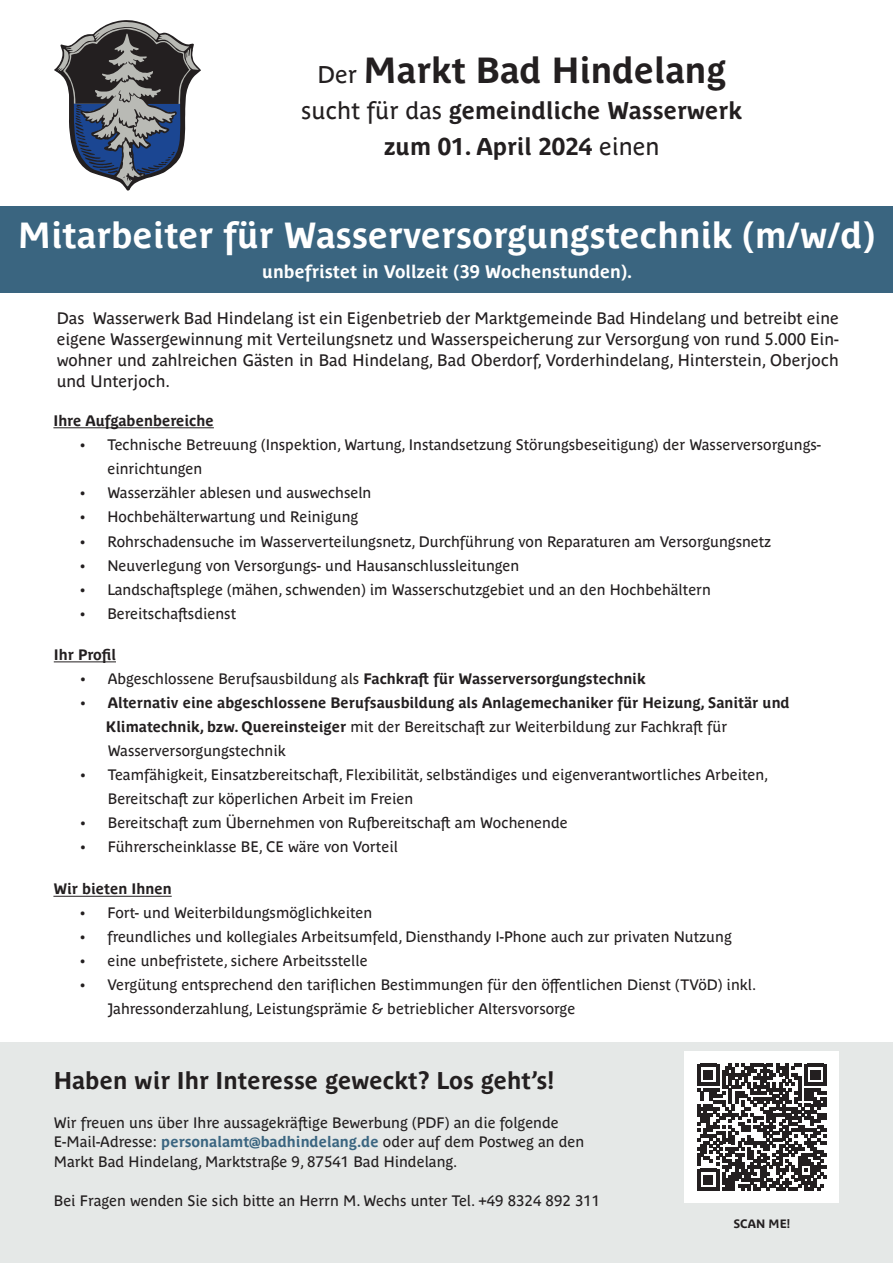
<style>
.page{position:relative;width:893px;height:1263px;background:#fff}
.page>*{position:absolute;margin:0;border:0;box-sizing:border-box;transform-origin:0 0}
.t1{font:700 36px "Parisine NOE";color:#fff}
.t2{font:700 36px "Parisine NOE";color:#231f20}
.t3{font:700 24px/36px "Parisine NOE";color:#231f20;text-align:center}
.t4{font:700 18px "Parisine NOE";color:#fff}
.t5{font:16.5px/21px "Parisine NOE";color:#231f20;text-align:justify}
.t6{font:15.15px/24.2px "Parisine NOE";color:#231f20}
.t7{font:700 15.15px "Parisine NOE";color:#231f20}
.t8{font:15px/24px "Parisine NOE";color:#231f20}
.t9{font:700 15px/24px "Parisine NOE";color:#231f20}
.t10{font:700 12px "Parisine NOE";color:#231f20}
.s1{font-weight:400;font-size:24px}
.s2{font-weight:400}
.s3{font-weight:700;color:#3a6580}
</style>
<div class="page">
<div style="left:0;top:1043px;width:893px;height:220px;background:#e5e8e7"></div>
<hr style="left:53px;top:427px;width:161px;height:1px;background:#231f20">
<hr style="left:54px;top:662px;width:62px;height:1px;background:#231f20">
<hr style="left:53px;top:896px;width:119px;height:1px;background:#231f20">
<div style="left:0;top:206px;width:893px;height:87px;background:#3a6580"></div>
<svg style="left:54px;top:20px;width:147px;height:171px"></svg>
<div style="left:685px;top:1051px;width:154px;height:152px;background:#fff"></div>
<svg style="left:697px;top:1064px;width:129px;height:126px"></svg>
<p class="t2" style="left:317px;top:43px;width:410px"><span class="s1">Der</span> Markt Bad Hindelang</p>
<p class="t3" style="left:301px;top:90px;width:442px"><span class="s2">sucht für das</span> gemeindliche Wasserwerk zum 01. April 2024 <span class="s2">einen</span></p>
<p class="t1" style="left:18px;top:209px;width:858px">Mitarbeiter für Wasserversorgungstechnik (m/w/d)</p>
<p class="t4" style="left:262px;top:258px;width:371px">unbefristet in Vollzeit (39 Wochenstunden).</p>
<p class="t5" style="left:57px;top:306px;width:783px">Das Wasserwerk Bad Hindelang ist ein Eigenbetrieb der Marktgemeinde Bad Hindelang und betreibt eine eigene Wassergewinnung mit Verteilungsnetz und Wasserspeicherung zur Versorgung von rund 5.000 Ein&shy;wohner und zahlreichen Gästen in Bad Hindelang, Bad Oberdorf, Vorderhindelang, Hinterstein, Oberjoch und Unterjoch.</p>
<p class="t7" style="left:53px;top:409px;width:162px">Ihre Aufgabenbereiche</p>
<p class="t6" style="left:107px;top:431px;width:715px;text-indent:-27px">• Technische Betreuung (Inspektion, Wartung, Instandsetzung Störungsbeseitigung) der Wasserversorgungs&shy;einrichtungen</p>
<p class="t6" style="left:80px;top:479px;width:292px">• Wasserzähler ablesen und auswechseln</p>
<p class="t6" style="left:80px;top:504px;width:279px">• Hochbehälterwartung und Reinigung</p>
<p class="t6" style="left:80px;top:528px;width:692px">• Rohrschadensuche im Wasserverteilungsnetz, Durchführung von Reparaturen am Versorgungsnetz</p>
<p class="t6" style="left:80px;top:552px;width:440px">• Neuverlegung von Versorgungs- und Hausanschlussleitungen</p>
<p class="t6" style="left:80px;top:576px;width:632px">• Landschaftsplege (mähen, schwenden) im Wasserschutzgebiet und an den Hochbehältern</p>
<p class="t6" style="left:80px;top:600px;width:157px">• Bereitschaftsdienst</p>
<p class="t9" style="left:54px;top:641px;width:64px">Ihr Profil</p>
<p class="t9" style="left:81px;top:665px;width:566px"><span class="s2">• Abgeschlossene Berufsausbildung als</span> Fachkraft für Wasserversorgungstechnik</p>
<p class="t9" style="left:106px;top:689px;width:685px;text-indent:-25px"><span class="s2">•</span> Alternativ eine abgeschlossene Berufsausbildung als Anlagemechaniker für Heizung, Sanitär und<br>Klimatechnik, bzw. Quereinsteiger <span class="s2">mit der Bereitschaft zur Weiterbildung zur Fachkraft für<br>Wasserversorgungstechnik</span></p>
<p class="t8" style="left:108px;top:761px;width:662px;text-indent:-27px">• Teamfähigkeit, Einsatzbereitschaft, Flexibilität, selbständiges und eigenverantwortliches Arbeiten,<br>Bereitschaft zur köperlichen Arbeit im Freien</p>
<p class="t8" style="left:81px;top:809px;width:488px">• Bereitschaft zum Übernehmen von Rufbereitschaft am Wochenende</p>
<p class="t8" style="left:81px;top:833px;width:319px">• Führerscheinklasse BE, CE wäre von Vorteil</p>
<p class="t9" style="left:53px;top:876px;width:120px">Wir bieten Ihnen</p>
<p class="t8" style="left:80px;top:900px;width:293px">• Fort- und Weiterbildungsmöglichkeiten</p>
<p class="t8" style="left:80px;top:924px;width:653px">• freundliches und kollegiales Arbeitsumfeld, Diensthandy I-Phone auch zur privaten Nutzung</p>
<p class="t8" style="left:80px;top:948px;width:289px">• eine unbefristete, sichere Arbeitsstelle</p>
<p class="t8" style="left:80px;top:972px;width:677px">• Vergütung entsprechend den tariflichen Bestimmungen für den öffentlichen Dienst (TVöD) inkl.</p>
<p class="t8" style="left:107px;top:996px;width:469px">Jahressonderzahlung, Leistungsprämie &amp; betrieblicher Altersvorsorge</p>
<p class="t3" style="left:54px;top:1060px;width:502px">Haben wir Ihr Interesse geweckt? Los geht’s!</p>
<p class="t8" style="left:54px;top:1111px;width:532px;line-height:19.5px">Wir freuen uns über Ihre aussagekräftige Bewerbung (PDF) an die folgende<br>E-Mail-Adresse: <span class="s3">personalamt@badhindelang.de</span> oder auf dem Postweg an den</p>
<p class="t8" style="left:54px;top:1148px;width:405px">Markt Bad Hindelang, Marktstraße 9, 87541 Bad Hindelang.</p>
<p class="t8" style="left:54px;top:1187px;width:548px">Bei Fragen wenden Sie sich bitte an Herrn M. Wechs unter Tel. +49 8324 892 311</p>
<p class="t10" style="left:733px;top:1215px;width:58px">SCAN ME!</p>
</div>
